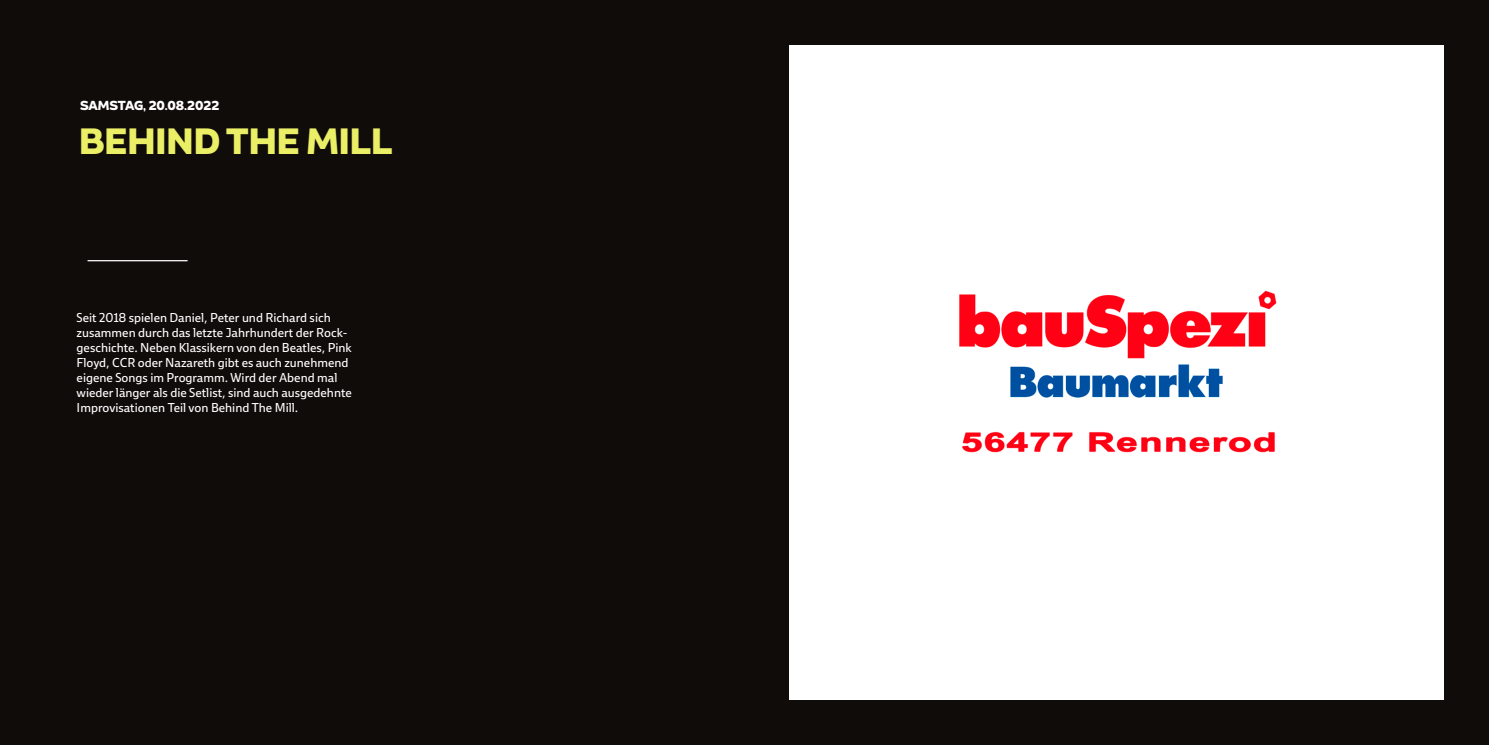
<style>
.page{position:relative;width:1489px;height:745px;background:#fff}
.page>*{position:absolute;margin:0;border:0;box-sizing:border-box;transform-origin:0 0}
.t1{font:700 35px "Blanc";color:#ebef66}
.t2{font:12.5px/15px "Ebony";color:#fff}
.t3{font:700 12.5px "Blanc";color:#fff}
</style>
<div class="page">
<div style="left:0;top:0;width:1488px;height:744px;background:#100c0a"></div>
<div style="left:789px;top:45px;width:654px;height:654px;background:#fff"></div>
<img style="left:959px;top:290px;width:318px;height:163px">
<hr style="left:88px;top:260px;width:100px;height:1px;background:#fff">
<p class="t3" style="left:80px;top:97px;width:141px">SAMSTAG, 20.08.2022</p>
<h1 class="t1" style="left:79px;top:118px;width:315px">BEHIND THE MILL</h1>
<p class="t2" style="left:77px;top:310px;width:277px">Seit 2018 spielen Daniel, Peter und Richard sich zusammen durch das letzte Jahrhundert der Rock&shy;geschichte. Neben Klassikern von den Beatles, Pink Floyd, CCR oder Nazareth gibt es auch zunehmend eigene Songs im Programm. Wird der Abend mal wieder länger als die Setlist, sind auch ausgedehnte Improvisationen Teil von Behind The Mill.</p>
</div>
